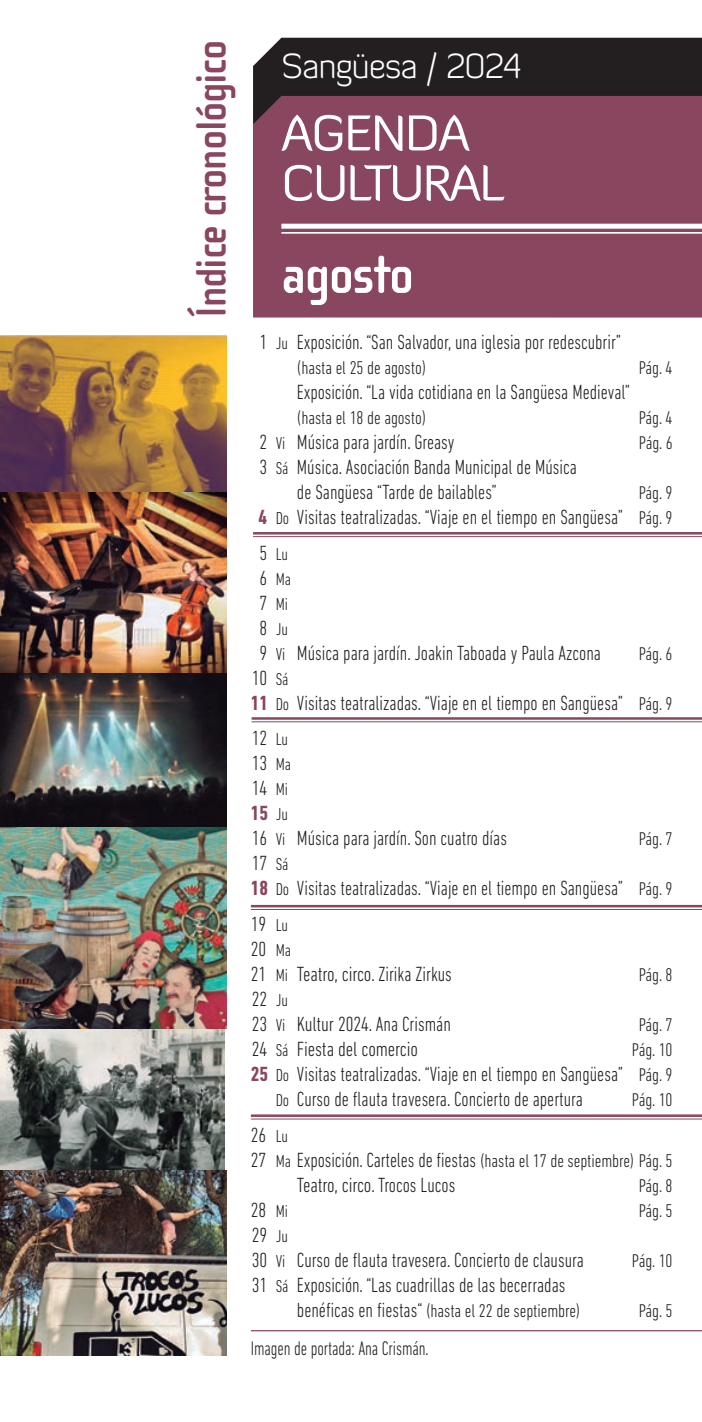
<style>
.page{position:relative;width:702px;height:1422px;background:#fff}
.page>*{position:absolute;margin:0;border:0;box-sizing:border-box;transform-origin:0 0}
.t1{font:700 55px "Cholla Sans";letter-spacing:-.03em;color:#fff}
.t2{font:50px "Diavlo";letter-spacing:-.03em;color:#fff}
.t3{font:700 43.75px "Cholla Sans";letter-spacing:-.03em;color:#89465f}
.t4{font:300 35px "Diavlo";letter-spacing:-.03em;color:#fff}
.t5{font:300 condensed 21px/25px "DIN Next LT Pro";color:#231f20}
.t6{font:300 condensed 21px "DIN Next LT Pro";color:#231f20;scale:.95 1}
.t7{font:700 condensed 21px "DIN Next LT Pro";color:#89465f}
.t8{font:300 condensed 20px "DIN Next LT Pro";letter-spacing:-.005em;color:#231f20;scale:.9 1}
.t9{font:300 condensed 18.75px "DIN Next LT Pro";letter-spacing:-.005em;color:#231f20}
.t10{font:300 condensed 17.5px "DIN Next LT Pro";letter-spacing:-.005em;color:#231f20}
.s1{font-size:17.5px}
.s2{font-weight:700;color:#89465f}
.s3{font-size:18.75px}
.s4{font-size:21px}
.s5{font-weight:300;font-size:17.5px;color:#231f20}
</style>
<div class="page">
<div style="left:253px;top:38px;width:449px;height:58px;background:#231f20"></div>
<div style="left:253px;top:96px;width:449px;height:222px;background:#89465f"></div>
<div style="left:281px;top:224px;width:421px;height:5px;background:#fff"></div>
<hr style="left:281px;top:232px;width:421px;height:2px;background:#fff">
<img style="left:0;top:491px;width:226px;height:680px">
<hr style="left:252px;top:717px;width:450px;height:3px;background:#89465f">
<hr style="left:252px;top:721px;width:450px;height:1px;background:#89465f">
<hr style="left:251px;top:1114px;width:451px;height:3px;background:#89465f">
<hr style="left:251px;top:1119px;width:451px;height:1px;background:#89465f">
<hr style="left:251px;top:905px;width:451px;height:2px;background:#89465f">
<hr style="left:251px;top:909px;width:451px;height:1px;background:#89465f">
<hr style="left:253px;top:532px;width:449px;height:3px;background:#89465f">
<hr style="left:253px;top:536px;width:449px;height:1px;background:#89465f">
<hr style="left:251px;top:1330px;width:451px;height:1px;background:#89465f">
<svg style="left:0;top:1028px;width:226px;height:142px;background:#757975"></svg>
<svg style="left:0;top:335px;width:226px;height:156px;background:#9f723f"></svg>
<img style="left:0;top:673px;width:226px;height:155px">
<img style="left:0;top:828px;width:226px;height:200px">
<img style="left:0;top:1171px;width:226px;height:185px">
<p class="t3" style="left:187px;top:318px;width:280px;rotate:-90deg">Índice cronológico</p>
<p class="t4" style="left:281px;top:44px;width:241px">Sangüesa / 2024</p>
<p class="t2" style="left:281px;top:102px;width:190px">AGENDA</p>
<p class="t2" style="left:281px;top:152px;width:225px">CULTURAL</p>
<p class="t1" style="left:281px;top:245px;width:134px">agosto</p>
<p class="t5" style="left:260px;top:329px;width:363px">1 <span class="s1">Ju</span> Exposición. “San Salvador, una iglesia por redescubrir”</p>
<p class="t9" style="left:297px;top:357px;width:131px">(hasta el 25 de agosto)</p>
<p class="t9" style="left:639px;top:357px;width:35px">Pág. 4</p>
<p class="t6" style="left:297px;top:380px;width:352px">Exposición. “La vida cotidiana en la Sangüesa Medieval”</p>
<p class="t9" style="left:297px;top:407px;width:131px">(hasta el 18 de agosto)</p>
<p class="t9" style="left:639px;top:407px;width:35px">Pág. 4</p>
<p class="t5" style="left:260px;top:429px;width:197px">2 <span class="s1">Vi</span> Música para jardín. Greasy</p>
<p class="t9" style="left:639px;top:432px;width:35px">Pág. 6</p>
<p class="t5" style="left:297px;top:454px;width:281px;text-indent:-37px">3 <span class="s1">Sá</span> Música. Asociación Banda Municipal de Música de Sangüesa “Tarde de bailables”</p>
<p class="t9" style="left:639px;top:482px;width:35px">Pág. 9</p>
<p class="t6" style="left:259px;top:505px;width:437px"><span class="s2">4</span> <span class="s1">Do</span> Visitas teatralizadas. “Viaje en el tiempo en Sangüesa” <span class="s3">Pág. 9</span></p>
<p class="t10" style="left:260px;top:544px;width:30px"><span class="s4">5</span> Lu</p>
<p class="t10" style="left:260px;top:569px;width:33px"><span class="s4">6</span> Ma</p>
<p class="t10" style="left:260px;top:594px;width:30px"><span class="s4">7</span> Mi</p>
<p class="t10" style="left:260px;top:619px;width:30px"><span class="s4">8</span> Ju</p>
<p class="t5" style="left:260px;top:640px;width:343px">9 <span class="s1">Vi</span> Música para jardín. Joakin Taboada y Paula Azcona</p>
<p class="t9" style="left:639px;top:643px;width:35px">Pág. 6</p>
<p class="t5" style="left:252px;top:665px;width:38px">10 <span class="s1">Sá</span></p>
<p class="t6" style="left:251px;top:691px;width:445px"><span class="s2">11</span> <span class="s1">Do</span> Visitas teatralizadas. “Viaje en el tiempo en Sangüesa” <span class="s3">Pág. 9</span></p>
<p class="t5" style="left:252px;top:725px;width:38px">12 <span class="s1">Lu</span></p>
<p class="t5" style="left:252px;top:750px;width:41px">13 <span class="s1">Ma</span></p>
<p class="t5" style="left:252px;top:775px;width:37px">14 <span class="s1">Mi</span></p>
<p class="t7" style="left:251px;top:801px;width:39px">15 <span class="s5">Ju</span></p>
<p class="t5" style="left:252px;top:825px;width:257px">16 <span class="s1">Vi</span> Música para jardín. Son cuatro días</p>
<p class="t9" style="left:639px;top:828px;width:35px">Pág. 7</p>
<p class="t5" style="left:252px;top:850px;width:38px">17 <span class="s1">Sá</span></p>
<p class="t6" style="left:251px;top:876px;width:445px"><span class="s2">18</span> <span class="s1">Do</span> Visitas teatralizadas. “Viaje en el tiempo en Sangüesa” <span class="s3">Pág. 9</span></p>
<p class="t5" style="left:251px;top:911px;width:39px">19 <span class="s1">Lu</span></p>
<p class="t5" style="left:251px;top:936px;width:42px">20 <span class="s1">Ma</span></p>
<p class="t5" style="left:251px;top:961px;width:202px">21 <span class="s1">Mi</span> Teatro, circo. Zirika Zirkus</p>
<p class="t9" style="left:639px;top:964px;width:35px">Pág. 8</p>
<p class="t5" style="left:252px;top:986px;width:37px">22 <span class="s1">Ju</span></p>
<p class="t5" style="left:252px;top:1011px;width:201px">23 <span class="s1">Vi</span> Kultur 2024. Ana Crismán</p>
<p class="t9" style="left:639px;top:1014px;width:35px">Pág. 7</p>
<p class="t5" style="left:252px;top:1036px;width:168px">24 <span class="s1">Sá</span> Fiesta del comercio</p>
<p class="t9" style="left:632px;top:1039px;width:42px">Pág. 10</p>
<p class="t6" style="left:251px;top:1062px;width:445px"><span class="s2">25</span> <span class="s1">Do</span> Visitas teatralizadas. “Viaje en el tiempo en Sangüesa” <span class="s3">Pág. 9</span></p>
<p class="t6" style="left:276px;top:1087px;width:325px"><span class="s1">Do</span> Curso de flauta travesera. Concierto de apertura</p>
<p class="t9" style="left:632px;top:1089px;width:42px">Pág. 10</p>
<p class="t5" style="left:251px;top:1122px;width:39px">26 <span class="s1">Lu</span></p>
<p class="t5" style="left:251px;top:1147px;width:423px">27 <span class="s1">Ma</span> Exposición. Carteles de fiestas <span class="s3">(hasta el 17 de septiembre) Pág. 5</span></p>
<p class="t5" style="left:297px;top:1172px;width:160px">Teatro, circo. Trocos Lucos</p>
<p class="t9" style="left:639px;top:1175px;width:35px">Pág. 8</p>
<p class="t5" style="left:251px;top:1197px;width:39px">28 <span class="s1">Mi</span></p>
<p class="t9" style="left:639px;top:1200px;width:35px">Pág. 5</p>
<p class="t5" style="left:252px;top:1222px;width:37px">29 <span class="s1">Ju</span></p>
<p class="t5" style="left:252px;top:1247px;width:333px">30 <span class="s1">Vi</span> Curso de flauta travesera. Concierto de clausura</p>
<p class="t9" style="left:632px;top:1250px;width:42px">Pág. 10</p>
<p class="t5" style="left:252px;top:1272px;width:315px">31 <span class="s1">Sá</span> Exposición. “Las cuadrillas de las becerradas</p>
<p class="t9" style="left:297px;top:1300px;width:285px"><span class="s4">benéficas en fiestas“</span> (hasta el 22 de septiembre)</p>
<p class="t9" style="left:639px;top:1300px;width:35px">Pág. 5</p>
<p class="t8" style="left:251px;top:1337px;width:199px">Imagen de portada: Ana Crismán.</p>
</div>
